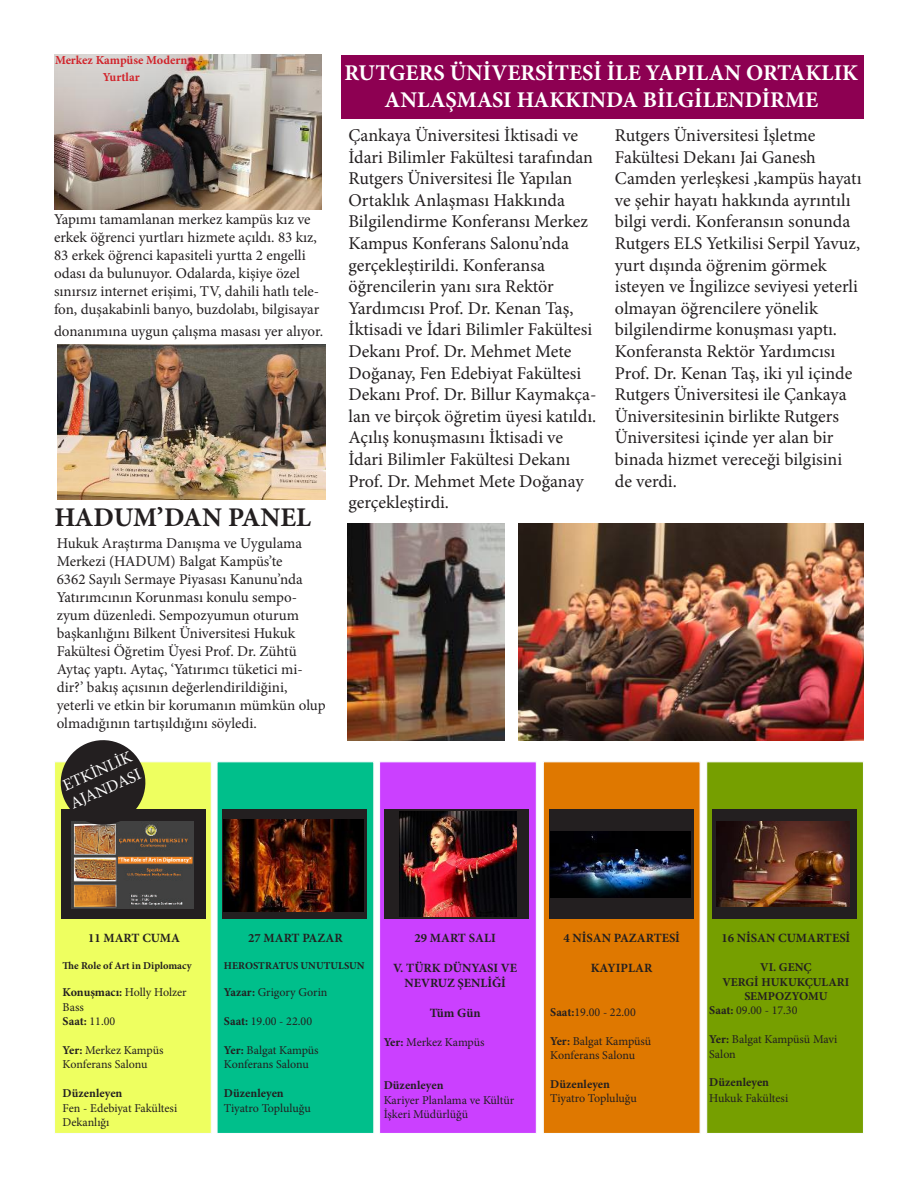
<style>
.page{position:relative;width:918px;height:1188px;background:#fff}
.page>*{position:absolute;margin:0;border:0;box-sizing:border-box;transform-origin:0 0}
.t1{font:700 27px "Minion Pro";letter-spacing:-.005em;color:#231f20}
.t2{font:700 22.5px/27px "Minion Pro";color:#fff;text-align:center}
.t3{font:18px/21.6px "Minion Pro";color:#231f20}
.t4{font:16.5px/19.8px "Minion Pro";color:#fff}
.t5{font:15px/18px "Minion Pro";color:#231f20}
.t6{font:700 12.6px/15.1px "Minion Pro";color:#231f20;text-align:center}
.t7{font:700 12.3px/17.1px "Minion Pro";color:#d1232a;text-align:center}
.t8{font:12px/14.4px "Minion Pro";letter-spacing:-.005em;color:#231f20}
.t9{font:700 12px "Minion Pro";color:#231f20}
.t10{font:700 10.5px "Minion Pro";color:#231f20}
.s1{font-weight:700}
.s2{font-weight:400}
</style>
<div class="page">
<img style="left:58px;top:345px;width:268px;height:155px">
<div style="left:54px;top:761px;width:158px;height:373px;background:#eeff60;border:1px solid #f9fcfe"></div>
<div style="left:217px;top:761px;width:157px;height:373px;background:#00bf8b;border:1px solid #f9fcfe"></div>
<div style="left:379px;top:761px;width:158px;height:373px;background:#cb40ff;border:1px solid #f9fcfe"></div>
<div style="left:543px;top:761px;width:158px;height:373px;background:#df7800;border:1px solid #f9fcfe"></div>
<div style="left:706px;top:761px;width:158px;height:373px;background:#769f00;border:1px solid #f9fcfe"></div>
<div style="left:222px;top:809px;width:145px;height:110px;background:#231f20"></div>
<div style="left:61px;top:809px;width:145px;height:110px;background:#231f20"></div>
<div style="left:384px;top:809px;width:145px;height:110px;background:#231f20"></div>
<div style="left:549px;top:809px;width:144px;height:110px;background:#231f20"></div>
<div style="left:713px;top:809px;width:144px;height:110px;background:#231f20"></div>
<img style="left:224px;top:819px;width:139px;height:93px">
<img style="left:399px;top:812px;width:118px;height:104px">
<img style="left:551px;top:832px;width:139px;height:66px">
<img style="left:717px;top:822px;width:132px;height:85px">
<img style="left:54px;top:54px;width:268px;height:155px">
<img style="left:518px;top:524px;width:346px;height:216px">
<img style="left:348px;top:524px;width:157px;height:216px">
<div style="left:341px;top:56px;width:522px;height:63px;background:#8d0052"></div>
<img style="left:71px;top:822px;width:123px;height:86px">
<svg style="left:55px;top:740px;width:96px;height:91px"></svg>
<p class="t7" style="left:55px;top:51px;width:134px">Merkez Kampüse Modern<br>Yurtlar</p>
<p class="t5" style="left:54px;top:211px;width:267px">Yapımı tamamlanan merkez kampüs kız ve erkek öğrenci yurtları hizmete açıldı. 83 kız, 83 erkek öğrenci kapasiteli yurtta 2 engelli odası da bulunuyor. Odalarda, kişiye özel sınırsız internet erişimi, TV, dahili hatlı tele&shy;fon, duşakabinli banyo, buzdolabı, bilgisayar</p>
<p class="t5" style="left:54px;top:322px;width:271px">donanımına uygun çalışma masası yer alıyor.</p>
<p class="t1" style="left:54px;top:498px;width:258px">HADUM’DAN PANEL</p>
<p class="t5" style="left:57px;top:534px;width:270px">Hukuk Araştırma Danışma ve Uygulama Merkezi (HADUM) Balgat Kampüs’te<br>6362 Sayılı Sermaye Piyasası Kanunu’nda Yatırımcının Korunması konulu sempo&shy;zyum düzenledi. Sempozyumun oturum başkanlığını Bilkent Üniversitesi Hukuk Fakültesi Öğretim Üyesi Prof. Dr. Zühtü Aytaç yaptı. Aytaç, ‘Yatırımcı tüketici mi&shy;dir?’ bakış açısının değerlendirildiğini, yeterli ve etkin bir korumanın mümkün olup olmadığının tartışıldığını söyledi.</p>
<p class="t4" style="left:59px;top:777px;width:77px;rotate:-24deg">ETKİNLİK<br>AJANDASI</p>
<p class="t2" style="left:345px;top:59px;width:515px">RUTGERS ÜNİVERSİTESİ İLE YAPILAN ORTAKLIK<br>ANLAŞMASI HAKKINDA BİLGİLENDİRME</p>
<p class="t3" style="left:349px;top:125px;width:249px">Çankaya Üniversitesi İktisadi ve<br>İdari Bilimler Fakültesi tarafından<br>Rutgers Üniversitesi İle Yapılan<br>Ortaklık Anlaşması Hakkında<br>Bilgilendirme Konferansı Merkez<br>Kampus Konferans Salonu’nda gerçekleştirildi. Konferansa öğrencilerin yanı sıra Rektör<br>Yardımcısı Prof. Dr. Kenan Taş,<br>İktisadi ve İdari Bilimler Fakültesi<br>Dekanı Prof. Dr. Mehmet Mete<br>Doğanay, Fen Edebiyat Fakültesi<br>Dekanı Prof. Dr. Billur Kaymakça&shy;lan ve birçok öğretim üyesi katıldı.<br>Açılış konuşmasını İktisadi ve<br>İdari Bilimler Fakültesi Dekanı<br>Prof. Dr. Mehmet Mete Doğanay gerçekleştirdi.</p>
<p class="t3" style="left:615px;top:125px;width:248px">Rutgers Üniversitesi İşletme<br>Fakültesi Dekanı Jai Ganesh<br>Camden yerleşkesi ,kampüs hayatı ve şehir hayatı hakkında ayrıntılı bilgi verdi. Konferansın sonunda<br>Rutgers ELS Yetkilisi Serpil Yavuz, yurt dışında öğrenim görmek isteyen ve İngilizce seviyesi yeterli olmayan öğrencilere yönelik bilgilendirme konuşması yaptı.<br>Konferansta Rektör Yardımcısı<br>Prof. Dr. Kenan Taş, iki yıl içinde<br>Rutgers Üniversitesi ile Çankaya<br>Üniversitesinin birlikte Rutgers<br>Üniversitesi içinde yer alan bir binada hizmet vereceği bilgisini de verdi.</p>
<p class="t6" style="left:88px;top:930px;width:93px">11 MART CUMA</p>
<p class="t10" style="left:63px;top:959px;width:131px">The Role of Art in Diplomacy</p>
<p class="t8" style="left:63px;top:985px;width:126px"><span class="s1">Konuşmacı:</span> Holly Holzer<br>Bass</p>
<p class="t9" style="left:63px;top:1013px;width:54px">Saat: <span class="s2">11.00</span></p>
<p class="t8" style="left:63px;top:1043px;width:102px"><span class="s1">Yer:</span> Merkez Kampüs</p>
<p class="t8" style="left:63px;top:1057px;width:86px">Konferans Salonu</p>
<p class="t9" style="left:63px;top:1085px;width:61px">Düzenleyen</p>
<p class="t8" style="left:63px;top:1101px;width:116px">Fen - Edebiyat Fakültesi<br>Dekanlığı</p>
<p class="t6" style="left:248px;top:930px;width:96px">27 MART PAZAR</p>
<p class="t10" style="left:224px;top:959px;width:142px">HEROSTRATUS UNUTULSUN</p>
<p class="t8" style="left:224px;top:985px;width:105px"><span class="s1">Yazar:</span> Grigory Gorin</p>
<p class="t8" style="left:224px;top:1014px;width:90px"><span class="s1">Saat:</span> 19.00 - 22.00</p>
<p class="t8" style="left:224px;top:1043px;width:96px"><span class="s1">Yer:</span> Balgat Kampüs</p>
<p class="t8" style="left:224px;top:1057px;width:86px">Konferans Salonu</p>
<p class="t9" style="left:224px;top:1085px;width:61px">Düzenleyen</p>
<p class="t8" style="left:224px;top:1101px;width:88px">Tiyatro Topluluğu</p>
<p class="t6" style="left:415px;top:930px;width:83px">29 MART SALI</p>
<p class="t6" style="left:393px;top:960px;width:126px">V. TÜRK DÜNYASI VE<br>NEVRUZ ŞENLİĞİ</p>
<p class="t6" style="left:430px;top:1006px;width:52px">Tüm Gün</p>
<p class="t8" style="left:384px;top:1035px;width:102px"><span class="s1">Yer:</span> Merkez Kampüs</p>
<p class="t9" style="left:384px;top:1077px;width:61px">Düzenleyen</p>
<p class="t8" style="left:384px;top:1093px;width:132px">Kariyer Planlama ve Kültür<br>İşkeri Müdürlüğü</p>
<p class="t6" style="left:563px;top:930px;width:118px">4 NİSAN PAZARTESİ</p>
<p class="t6" style="left:591px;top:960px;width:63px">KAYIPLAR</p>
<p class="t8" style="left:550px;top:1005px;width:87px"><span class="s1">Saat:</span>19.00 - 22.00</p>
<p class="t8" style="left:550px;top:1034px;width:103px"><span class="s1">Yer:</span> Balgat Kampüsü</p>
<p class="t8" style="left:550px;top:1048px;width:86px">Konferans Salonu</p>
<p class="t9" style="left:550px;top:1076px;width:61px">Düzenleyen</p>
<p class="t8" style="left:550px;top:1091px;width:88px">Tiyatro Topluluğu</p>
<p class="t6" style="left:721px;top:930px;width:130px">16 NİSAN CUMARTESİ</p>
<p class="t9" style="left:760px;top:959px;width:53px">VI. GENÇ</p>
<p class="t9" style="left:722px;top:973px;width:129px">VERGİ HUKUKÇULARI</p>
<p class="t9" style="left:744px;top:988px;width:85px">SEMPOZYOMU</p>
<p class="t8" style="left:709px;top:1003px;width:90px"><span class="s1">Saat:</span> 09.00 - 17.30</p>
<p class="t8" style="left:709px;top:1032px;width:130px"><span class="s1">Yer:</span> Balgat Kampüsü Mavi<br>Salon</p>
<p class="t9" style="left:709px;top:1074px;width:61px">Düzenleyen</p>
<p class="t8" style="left:709px;top:1091px;width:80px">Hukuk Fakültesi</p>
</div>
